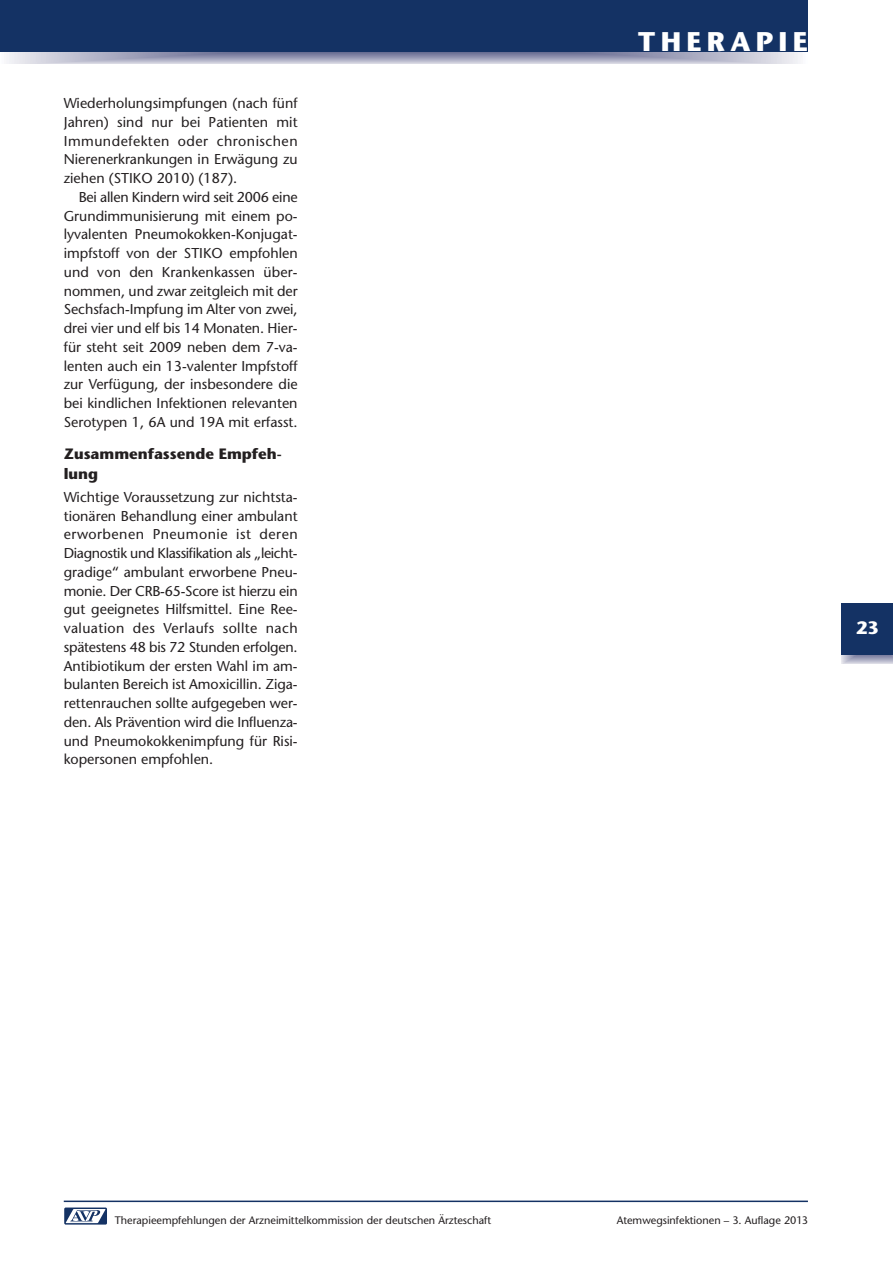
<style>
.page{position:relative;width:893px;height:1263px;background:#fff}
.page>*{position:absolute;margin:0;border:0;box-sizing:border-box;transform-origin:0 0}
.t1{font:700 27px "Stone Sans";letter-spacing:.2em;color:#fff}
.t2{font:700 18px "Stone Sans";color:#fff}
.t3{font:700 15px/19.5px "Stone Sans";color:#231f20}
.t4{font:14.25px/18.8px "Stone Sans";color:#231f20;text-align:justify}
.t5{font:10.8px "Stone Sans";color:#231f20}
</style>
<div class="page">
<svg style="left:842px;top:655px;width:51px;height:8px"></svg>
<svg style="left:0;top:51px;width:808px;height:13px;background:#a2a5bd"></svg>
<hr style="left:64px;top:1200px;width:744px;height:2px;background:#143264">
<div style="left:64px;top:1207px;width:43px;height:17px;background:#143264;border-radius:2px"></div>
<svg style="left:66px;top:1209px;width:39px;height:14px"></svg>
<div style="left:0;top:0;width:808px;height:51px;background:#143264"></div>
<div style="left:842px;top:604px;width:51px;height:51px;background:#143264"></div>
<p class="t4" style="left:64px;top:95px;width:235px">Wiederholungsimpfungen (nach fünf Jahren) sind nur bei Patienten mit Immundefekten oder chronischen Nierenerkrankungen in Erwägung zu ziehen (STIKO 2010) (187).</p>
<p class="t4" style="left:64px;top:189px;width:235px;text-indent:15px">Bei allen Kindern wird seit 2006 eine Grundimmunisierung mit einem po&shy;lyvalenten Pneumokokken-Konjugat - impfstoff von der STIKO empfohlen und von den Krankenkassen über&shy;nommen, und zwar zeitgleich mit der Sechsfach-Impfung im Alter von zwei, drei vier und elf bis 14 Monaten. Hier&shy;für steht seit 2009 neben dem 7-va&shy;lenten auch ein 13-valenter Impfstoff zur Verfügung, der insbesondere die bei kindlichen Infektionen relevanten Serotypen 1, 6A und 19A mit erfasst.</p>
<p class="t3" style="left:64px;top:446px;width:220px">Zusammenfassende Empfeh&shy;lung</p>
<p class="t4" style="left:64px;top:489px;width:235px">Wichtige Voraussetzung zur nichtsta&shy;tionären Behandlung einer ambulant erworbenen Pneumonie ist deren Diagnostik und Klassifikation als „leicht&shy;gradige“ ambulant erworbene Pneu&shy;monie. Der CRB-65-Score ist hierzu ein gut geeignetes Hilfsmittel. Eine Ree&shy;valuation des Verlaufs sollte nach spätestens 48 bis 72 Stunden erfolgen.<br>Antibiotikum der ersten Wahl im am&shy;bulanten Bereich ist Amoxicillin. Ziga&shy;rettenrauchen sollte aufgegeben wer&shy;den. Als Prävention wird die Influenza&shy;und Pneumokokkenimpfung für Risi&shy;kopersonen empfohlen.</p>
<h1 class="t1" style="left:638px;top:31px;width:171px">THERAPIE</h1>
<p class="t2" style="left:856px;top:620px;width:24px">23</p>
<p class="t5" style="left:115px;top:1216px;width:378px">Therapieempfehlungen der Arzneimittelkommission der deutschen Ärzteschaft</p>
<p class="t5" style="left:617px;top:1216px;width:193px">Atemwegsinfektionen – 3. Auflage 2013</p>
</div>
